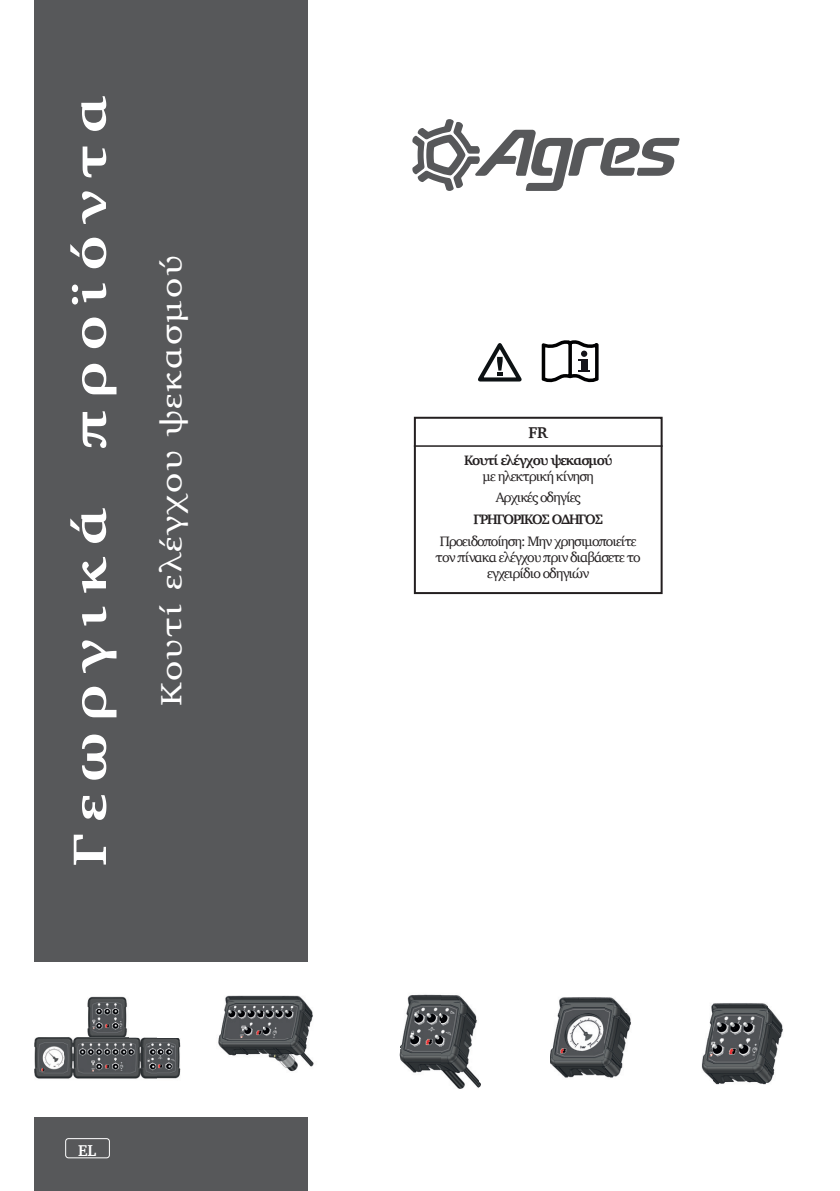
<style>
.page{position:relative;width:840px;height:1191px;background:#fff}
.page>*{position:absolute;margin:0;border:0;box-sizing:border-box;transform-origin:0 0}
.t1{font:700 48px "Charter";letter-spacing:.195em;color:#fff;scale:1.25 1}
.t2{font:30px "Charter";letter-spacing:.04em;color:#fff;scale:1.25 1}
.t3{font:700 16px "Charter";color:#231f20}
.t4{font:700 16px "Charter";color:#fff}
.t5{font:14px/16px "Charter";letter-spacing:-.075em;color:#231f20;text-align:center}
.t6{font:700 14px "Charter";letter-spacing:-.075em;color:#231f20}
</style>
<div class="page">
<div style="left:34px;top:1117px;width:274px;height:74px;background:#57585a"></div>
<svg style="left:412px;top:119px;width:267px;height:72px"></svg>
<div style="left:413px;top:417px;width:249px;height:177px;border:2px solid #231f20"></div>
<hr style="left:413px;top:445px;width:249px;height:2px;background:#231f20">
<div style="left:65px;top:1138px;width:45px;height:20px;border:1px solid #fff;border-radius:3px"></div>
<img style="left:34px;top:996px;width:124px;height:83px">
<img style="left:158px;top:995px;width:156px;height:84px">
<img style="left:400px;top:994px;width:77px;height:54px">
<img style="left:399px;top:1048px;width:42px;height:25px">
<img style="left:558px;top:997px;width:68px;height:16px">
<img style="left:550px;top:1013px;width:81px;height:51px">
<img style="left:551px;top:1064px;width:72px;height:14px">
<img style="left:441px;top:1047px;width:40px;height:42px">
<img style="left:701px;top:1003px;width:82px;height:82px">
<svg style="left:478px;top:343px;width:44px;height:39px"></svg>
<svg style="left:541px;top:340px;width:58px;height:43px"></svg>
<div style="left:580px;top:359px;width:7px;height:12px;background:#15141a"></div>
<svg style="left:580px;top:350px;width:7px;height:7px"></svg>
<div style="left:34px;top:0;width:274px;height:961px;background:#57585a"></div>
<h1 class="t1" style="left:48px;top:866px;width:618px;rotate:-90deg">Γεωργικά προϊόντα</h1>
<h2 class="t2" style="left:145px;top:706px;width:362px;rotate:-90deg">Κουτί ελέγχου ψεκασμού</h2>
<p class="t4" style="left:78px;top:1136px;width:20px">EL</p>
<p class="t3" style="left:528px;top:419px;width:21px">FR</p>
<p class="t6" style="left:464px;top:448px;width:150px">Κουτί ελέγχου ψεκασμού</p>
<p class="t5" style="left:482px;top:465px;width:113px;line-height:21.6px">με ηλεκτρική κίνηση<br>Αρχικές οδηγίες</p>
<p class="t6" style="left:473px;top:507px;width:131px">ΓΡΗΓΟΡΙΚΟΣ ΟΔΗΓΟΣ</p>
<p class="t5" style="left:435px;top:532px;width:206px">Προειδοποίηση: Μην χρησιμοποιείτε τον πίνακα ελέγχου πριν διαβάσετε το εγχειρίδιο οδηγιών</p>
</div>
